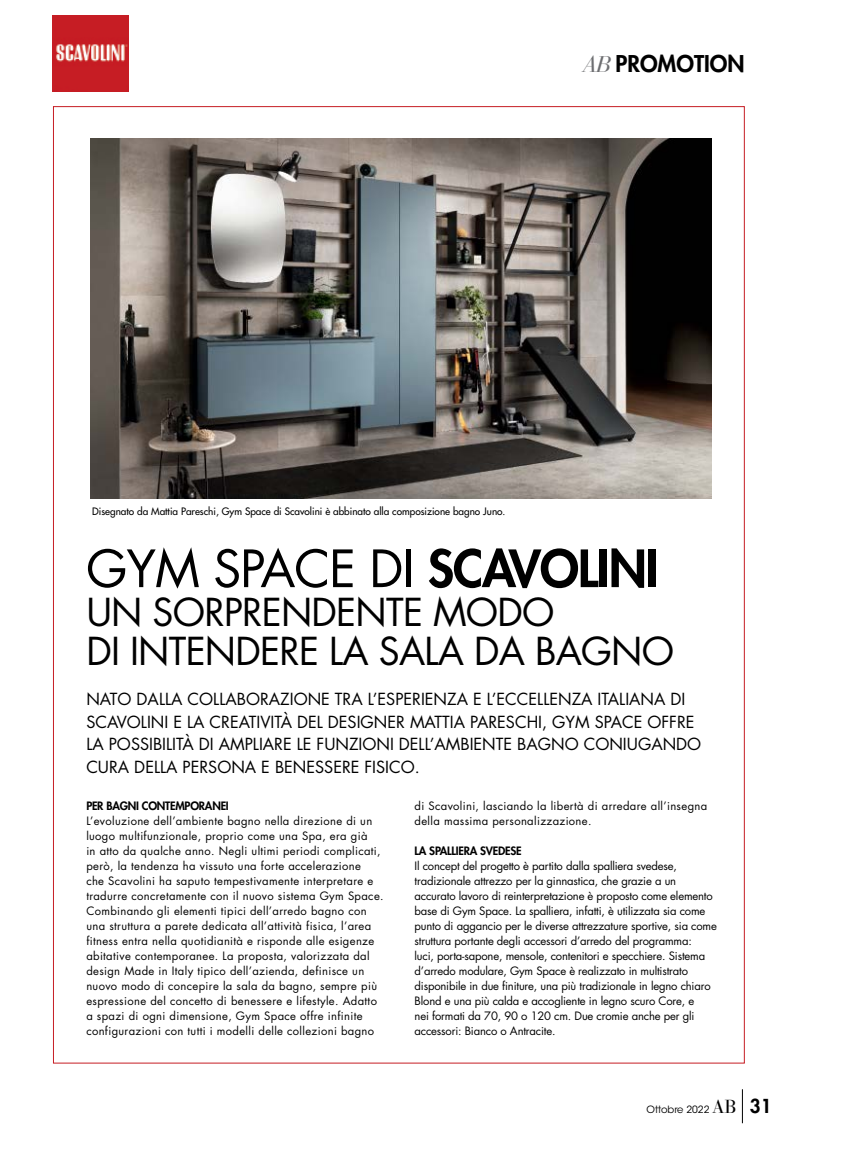
<style>
.page{position:relative;width:851px;height:1152px;background:#fff}
.page>*{position:absolute;margin:0;border:0;box-sizing:border-box;transform-origin:0 0}
.t1{font:50px "Futura Std";letter-spacing:-.02em;color:#000}
.t2{font:37.5px/38.8px "Futura Std";letter-spacing:-.02em;color:#000}
.t3{font:800 22.5px "Futura Std";color:#000}
.t4{font:16.25px/22.5px "Futura Std";color:#000}
.t5{font:11.25px/15px "Futura Std";letter-spacing:.03em;color:#000}
.t6{font:11.25px/15px "Futura Std";letter-spacing:-.015em;color:#000}
.t7{font:800 11.25px "Futura Std";letter-spacing:-.02em;color:#000}
.t8{font:500 10px "Futura Std";color:#000}
.t9{font:10px "ITC Avant Garde Std";color:#000}
.s1{font-family:"Bauer Bodoni Std";font-weight:400;font-style:italic;color:#6d6e71}
.s2{font-weight:800}
.s3{font-family:"Bauer Bodoni Std";font-size:18.75px}
.s4{font-family:"Futura Std";font-weight:800;font-size:18.75px}
</style>
<div class="page">
<img style="left:90px;top:138px;width:621px;height:360px">
<img style="left:53px;top:15px;width:75px;height:76px">
<hr style="left:742px;top:1089px;width:1px;height:34px;background:#000">
<h3 class="t3" style="left:583px;top:49px;width:163px"><span class="s1">AB</span> PROMOTION</h3>
<p class="t8" style="left:92px;top:505px;width:415px">Disegnato da Mattia Pareschi, Gym Space di Scavolini è abbinato alla composizione bagno Juno.</p>
<h1 class="t1" style="left:86px;top:537px;width:573px">GYM SPACE DI <span class="s2">SCAVOLINI</span></h1>
<h2 class="t2" style="left:86px;top:593px;width:589px">UN SORPRENDENTE MODO<br>DI INTENDERE LA SALA DA BAGNO</h2>
<p class="t4" style="left:86px;top:688px;width:616px">NATO DALLA COLLABORAZIONE TRA L’ESPERIENZA E L’ECCELLENZA ITALIANA DI SCAVOLINI E LA CREATIVITÀ DEL DESIGNER MATTIA PARESCHI, GYM SPACE OFFRE LA POSSIBILITÀ DI AMPLIARE LE FUNZIONI DELL’AMBIENTE BAGNO CONIUGANDO CURA DELLA PERSONA E BENESSERE FISICO.</p>
<p class="t7" style="left:86px;top:799px;width:144px">PER BAGNI CONTEMPORANEI</p>
<p class="t5" style="left:86px;top:813px;width:299px">L’evoluzione dell’ambiente bagno nella direzione di un luogo multifunzionale, proprio come una Spa, era già<br>in atto da qualche anno. Negli ultimi periodi complicati, però, la tendenza ha vissuto una forte accelerazione<br>che Scavolini ha saputo tempestivamente interpretare e tradurre concretamente con il nuovo sistema Gym Space.<br>Combinando gli elementi tipici dell’arredo bagno con una struttura a parete dedicata all’attività fisica, l’area fitness entra nella quotidianità e risponde alle esigenze abitative contemporanee. La proposta, valorizzata dal design Made in Italy tipico dell’azienda, definisce un nuovo modo di concepire la sala da bagno, sempre più espressione del concetto di benessere e lifestyle. Adatto a spazi di ogni dimensione, Gym Space offre infinite configurazioni con tutti i modelli delle collezioni bagno</p>
<p class="t5" style="left:414px;top:798px;width:294px">di Scavolini, lasciando la libertà di arredare all’insegna della massima personalizzazione.</p>
<p class="t7" style="left:414px;top:844px;width:108px">LA SPALLIERA SVEDESE</p>
<p class="t6" style="left:414px;top:858px;width:304px">Il concept del progetto è partito dalla spalliera svedese, tradizionale attrezzo per la ginnastica, che grazie a un accurato lavoro di reinterpretazione è proposto come elemento base di Gym Space. La spalliera, infatti, è utilizzata sia come punto di aggancio per le diverse attrezzature sportive, sia come struttura portante degli accessori d’arredo del programma:<br>luci, porta-sapone, mensole, contenitori e specchiere. Sistema d’arredo modulare, Gym Space è realizzato in multistrato disponibile in due finiture, una più tradizionale in legno chiaro Blond e una più calda e accogliente in legno scuro Core, e<br>nei formati da 70, 90 o 120 cm. Due cromie anche per gli accessori: Bianco o Antracite.</p>
<p class="t9" style="left:646px;top:1103px;width:126px">Ottobre 2022 <span class="s3">AB</span> <span class="s4">31</span></p>
</div>
